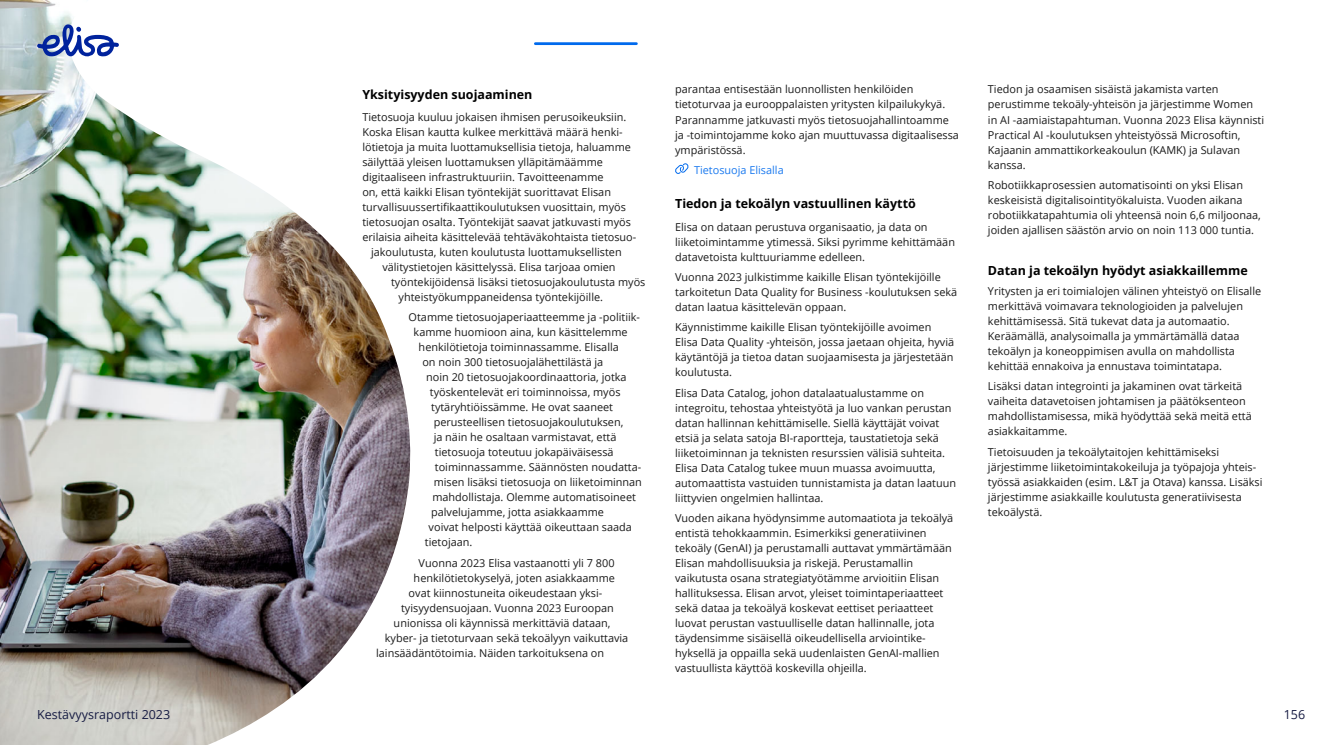
<style>
.page{position:relative;width:1322px;height:745px;background:#fff}
.page>*{position:absolute;margin:0;border:0;box-sizing:border-box;transform-origin:0 0}
.t1{font:700 12.5px "Open Sans";color:#000}
.t2{font:12.5px "Open Sans";color:#171c43}
.t3{font:10.88px/15px "Open Sans";color:#1a1a1a}
.t4{font:10.88px "Open Sans";color:#1a79ef}
</style>
<div class="page">
<img style="left:0;top:0;width:411px;height:744px">
<svg style="left:675px;top:163px;width:14px;height:11px"></svg>
<svg style="left:37px;top:24px;width:82px;height:32px"></svg>
<hr style="left:535px;top:42px;width:101px;height:3px;background:#006aed">
<p class="t1" style="left:362px;top:85px;width:172px">Yksityisyyden suojaaminen</p>
<p class="t3" style="left:362px;top:109px;width:265px">Tietosuoja kuuluu jokaisen ihmisen perusoikeuksiin.</p>
<p class="t3" style="left:362px;top:124px;width:262px">Koska Elisan kautta kulkee merkittävä määrä henki-</p>
<p class="t3" style="left:362px;top:139px;width:270px">lötietoja ja muita luottamuksellisia tietoja, haluamme</p>
<p class="t3" style="left:362px;top:154px;width:242px">säilyttää yleisen luottamuksen ylläpitämäämme</p>
<p class="t3" style="left:362px;top:169px;width:243px">digitaaliseen infrastruktuuriin. Tavoitteenamme</p>
<p class="t3" style="left:362px;top:184px;width:250px">on, että kaikki Elisan työntekijät suorittavat Elisan</p>
<p class="t3" style="left:362px;top:199px;width:265px">turvallisuussertifikaattikoulutuksen vuosittain, myös</p>
<p class="t3" style="left:362px;top:214px;width:270px">tietosuojan osalta. Työntekijät saavat jatkuvasti myös</p>
<p class="t3" style="left:362px;top:229px;width:275px">erilaisia aiheita käsittelevää tehtäväkohtaista tietosuo-</p>
<p class="t3" style="left:371px;top:244px;width:252px">jakoulutusta, kuten koulutusta luottamuksellisten</p>
<p class="t3" style="left:382px;top:259px;width:235px">välitystietojen käsittelyssä. Elisa tarjoaa omien</p>
<p class="t3" style="left:391px;top:274px;width:256px">työntekijöidensä lisäksi tietosuojakoulutusta myös</p>
<p class="t3" style="left:399px;top:289px;width:206px">yhteistyökumppaneidensa työntekijöille.</p>
<p class="t3" style="left:409px;top:309px;width:233px">Otamme tietosuojaperiaatteemme ja -politiik-</p>
<p class="t3" style="left:414px;top:324px;width:215px">kamme huomioon aina, kun käsittelemme</p>
<p class="t3" style="left:419px;top:339px;width:202px">henkilötietoja toiminnassamme. Elisalla</p>
<p class="t3" style="left:422px;top:354px;width:182px">on noin 300 tietosuojalähettilästä ja</p>
<p class="t3" style="left:426px;top:369px;width:202px">noin 20 tietosuojakoordinaattoria, jotka</p>
<p class="t3" style="left:430px;top:384px;width:192px">työskentelevät eri toiminnoissa, myös</p>
<p class="t3" style="left:431px;top:399px;width:183px">tytäryhtiöissämme. He ovat saaneet</p>
<p class="t3" style="left:434px;top:414px;width:191px">perusteellisen tietosuojakoulutuksen,</p>
<p class="t3" style="left:434px;top:429px;width:184px">ja näin he osaltaan varmistavat, että</p>
<p class="t3" style="left:435px;top:444px;width:180px">tietosuoja toteutuu jokapäiväisessä</p>
<p class="t3" style="left:435px;top:459px;width:208px">toiminnassamme. Säännösten noudatta-</p>
<p class="t3" style="left:434px;top:474px;width:210px">misen lisäksi tietosuoja on liiketoiminnan</p>
<p class="t3" style="left:432px;top:489px;width:205px">mahdollistaja. Olemme automatisoineet</p>
<p class="t3" style="left:431px;top:504px;width:174px">palvelujamme, jotta asiakkaamme</p>
<p class="t3" style="left:429px;top:519px;width:205px">voivat helposti käyttää oikeuttaan saada</p>
<p class="t3" style="left:425px;top:534px;width:49px">tietojaan.</p>
<p class="t3" style="left:419px;top:554px;width:197px">Vuonna 2023 Elisa vastaanotti yli 7 800</p>
<p class="t3" style="left:414px;top:569px;width:203px">henkilötietokyselyä, joten asiakkaamme</p>
<p class="t3" style="left:409px;top:584px;width:195px">ovat kiinnostuneita oikeudestaan yksi-</p>
<p class="t3" style="left:401px;top:599px;width:214px">tyisyydensuojaan. Vuonna 2023 Euroopan</p>
<p class="t3" style="left:394px;top:614px;width:218px">unionissa oli käynnissä merkittäviä dataan,</p>
<p class="t3" style="left:385px;top:629px;width:245px">kyber- ja tietoturvaan sekä tekoälyyn vaikuttavia</p>
<p class="t3" style="left:376px;top:644px;width:230px">lainsäädäntötoimia. Näiden tarkoituksena on</p>
<p class="t3" style="left:675px;top:82px;width:285px">parantaa entisestään luonnollisten henkilöiden tietoturvaa ja eurooppalaisten yritysten kilpailukykyä.<br>Parannamme jatkuvasti myös tietosuojahallintoamme ja -toimintojamme koko ajan muuttuvassa digitaalisessa ympäristössä.</p>
<p class="t4" style="left:694px;top:162px;width:91px">Tietosuoja Elisalla</p>
<p class="t1" style="left:675px;top:195px;width:242px">Tiedon ja tekoälyn vastuullinen käyttö</p>
<p class="t3" style="left:675px;top:219px;width:281px">Elisa on dataan perustuva organisaatio, ja data on liiketoimintamme ytimessä. Siksi pyrimme kehittämään datavetoista kulttuuriamme edelleen.</p>
<p class="t3" style="left:675px;top:269px;width:283px">Vuonna 2023 julkistimme kaikille Elisan työntekijöille tarkoitetun Data Quality for Business -koulutuksen sekä datan laatua käsittelevän oppaan.</p>
<p class="t3" style="left:675px;top:319px;width:280px">Käynnistimme kaikille Elisan työntekijöille avoimen Elisa Data Quality -yhteisön, jossa jaetaan ohjeita, hyviä käytäntöjä ja tietoa datan suojaamisesta ja järjestetään koulutusta.</p>
<p class="t3" style="left:675px;top:384px;width:282px">Elisa Data Catalog, johon datalaatualustamme on integroitu, tehostaa yhteistyötä ja luo vankan perustan datan hallinnan kehittämiselle. Siellä käyttäjät voivat etsiä ja selata satoja BI-raportteja, taustatietoja sekä liiketoiminnan ja teknisten resurssien välisiä suhteita.<br>Elisa Data Catalog tukee muun muassa avoimuutta, automaattista vastuiden tunnistamista ja datan laatuun liittyvien ongelmien hallintaa.</p>
<p class="t3" style="left:675px;top:510px;width:280px">Vuoden aikana hyödynsimme automaatiota ja tekoälyä entistä tehokkaammin. Esimerkiksi generatiivinen tekoäly (GenAI) ja perustamalli auttavat ymmärtämään Elisan mahdollisuuksia ja riskejä. Perustamallin vaikutusta osana strategiatyötämme arvioitiin Elisan hallituksessa. Elisan arvot, yleiset toimintaperiaatteet sekä dataa ja tekoälyä koskevat eettiset periaatteet luovat perustan vastuulliselle datan hallinnalle, jota täydensimme sisäisellä oikeudellisella arviointike&shy;hyksellä ja oppailla sekä uudenlaisten GenAI-mallien vastuullista käyttöä koskevilla ohjeilla.</p>
<p class="t3" style="left:988px;top:82px;width:278px">Tiedon ja osaamisen sisäistä jakamista varten perustimme tekoäly-yhteisön ja järjestimme Women in AI -aamiaistapahtuman. Vuonna 2023 Elisa käynnisti Practical AI -koulutuksen yhteistyössä Microsoftin, Kajaanin ammattikorkeakoulun (KAMK) ja Sulavan kanssa.</p>
<p class="t3" style="left:988px;top:177px;width:274px">Robotiikkaprosessien automatisointi on yksi Elisan keskeisistä digitalisointityökaluista. Vuoden aikana robotiikkatapahtumia oli yhteensä noin 6,6 miljoonaa, joiden ajallisen säästön arvio on noin 113 000 tuntia.</p>
<p class="t1" style="left:988px;top:261px;width:261px">Datan ja tekoälyn hyödyt asiakkaillemme</p>
<p class="t3" style="left:988px;top:283px;width:275px">Yritysten ja eri toimialojen välinen yhteistyö on Elisalle merkittävä voimavara teknologioiden ja palvelujen kehittämisessä. Sitä tukevat data ja automaatio.<br>Keräämällä, analysoimalla ja ymmärtämällä dataa tekoälyn ja koneoppimisen avulla on mahdollista kehittää ennakoiva ja ennustava toimintatapa.</p>
<p class="t3" style="left:988px;top:378px;width:265px">Lisäksi datan integrointi ja jakaminen ovat tärkeitä vaiheita datavetoisen johtamisen ja päätöksenteon mahdollistamisessa, mikä hyödyttää sekä meitä että asiakkaitamme.</p>
<p class="t3" style="left:988px;top:444px;width:276px">Tietoisuuden ja tekoälytaitojen kehittämiseksi järjestimme liiketoimintakokeiluja ja työpajoja yhteis&shy;työssä asiakkaiden (esim. L&amp;T ja Otava) kanssa. Lisäksi järjestimme asiakkaille koulutusta generatiivisesta tekoälystä.</p>
<p class="t2" style="left:37px;top:705px;width:135px">Kestävyysraportti 2023</p>
<p class="t2" style="left:1283px;top:705px;width:23px">156</p>
</div>
